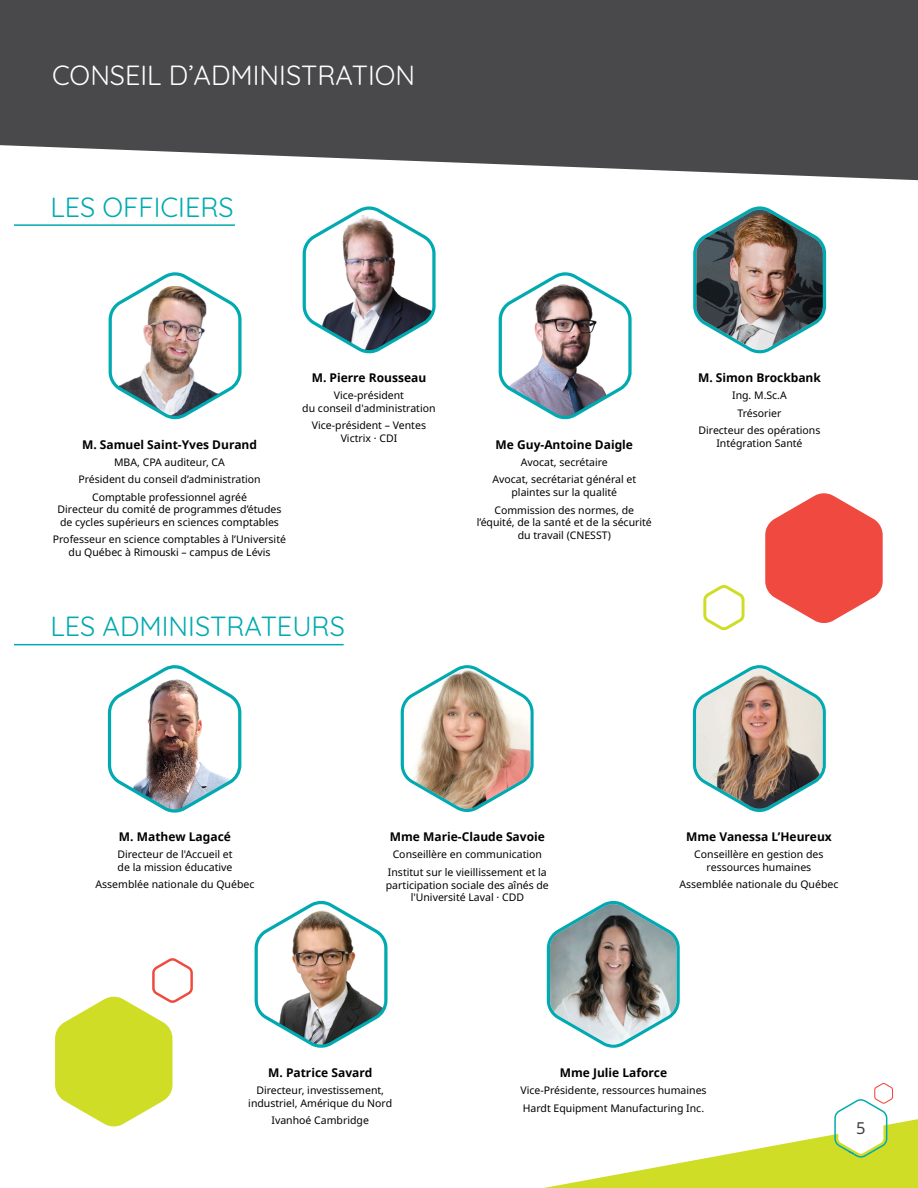
<style>
.page{position:relative;width:918px;height:1188px;background:#fff}
.page>*{position:absolute;margin:0;border:0;box-sizing:border-box;transform-origin:0 0}
.t1{font:27px "Quicksand";color:#00aab0}
.t2{font:27px "Quicksand";color:#fff}
.t3{font:16.5px "Noto Sans";color:#414042}
.t4{font:700 12px "Noto Sans";color:#000}
.t5{font:10.5px/12.8px "Noto Sans";color:#000;text-align:center}
</style>
<div class="page">
<svg style="left:0;top:0;width:918px;height:181px;fill:#49484a"></svg>
<svg style="left:255px;top:901px;width:133px;height:147px"></svg>
<svg style="left:401px;top:665px;width:133px;height:147px"></svg>
<img style="left:404px;top:668px;width:126px;height:141px">
<svg style="left:109px;top:272px;width:133px;height:148px"></svg>
<svg style="left:547px;top:901px;width:133px;height:147px"></svg>
<img style="left:550px;top:904px;width:127px;height:141px">
<svg style="left:693px;top:665px;width:133px;height:147px"></svg>
<img style="left:696px;top:668px;width:127px;height:141px">
<svg style="left:108px;top:665px;width:133px;height:148px"></svg>
<svg style="left:544px;top:1083px;width:374px;height:105px"></svg>
<svg style="left:55px;top:958px;width:138px;height:169px"></svg>
<svg style="left:703px;top:585px;width:42px;height:46px"></svg>
<svg style="left:765px;top:493px;width:118px;height:130px"></svg>
<hr style="left:0;top:224px;width:235px;height:2px;background:#00aab0">
<hr style="left:0;top:644px;width:344px;height:1px;background:#00aab0">
<svg style="left:499px;top:272px;width:133px;height:148px"></svg>
<svg style="left:303px;top:206px;width:133px;height:148px"></svg>
<svg style="left:693px;top:206px;width:133px;height:148px"></svg>
<img style="left:696px;top:210px;width:127px;height:140px">
<img style="left:112px;top:276px;width:126px;height:140px">
<img style="left:306px;top:210px;width:126px;height:140px">
<img style="left:502px;top:276px;width:126px;height:140px">
<img style="left:111px;top:668px;width:127px;height:141px">
<img style="left:258px;top:904px;width:126px;height:141px">
<div style="left:0;top:219px;width:13px;height:14px;background:#fff"></div>
<div style="left:0;top:641px;width:13px;height:14px;background:#fff"></div>
<h1 class="t2" style="left:52px;top:55px;width:365px">CONSEIL D’ADMINISTRATION</h1>
<h1 class="t1" style="left:50px;top:186px;width:185px">LES OFFICIERS</h1>
<p class="t4" style="left:82px;top:436px;width:177px">M. Samuel Saint-Yves Durand</p>
<p class="t5" style="left:78px;top:454px;width:184px;line-height:17.4px">MBA, CPA auditeur, CA<br>Président du conseil d’administration<br>Comptable professionnel agréé</p>
<p class="t5" style="left:58px;top:503px;width:225px;text-align:left">Directeur du comité de programmes d’études de cycles supérieurs en sciences comptables</p>
<p class="t5" style="left:53px;top:534px;width:235px">Professeur en science comptables à l’Université du Québec à Rimouski – campus de Lévis</p>
<p class="t4" style="left:312px;top:369px;width:116px">M. Pierre Rousseau</p>
<p class="t5" style="left:302px;top:389px;width:135px">Vice-président<br>du conseil d'administration</p>
<p class="t5" style="left:312px;top:419px;width:116px">Vice-président – Ventes<br>Victrix · CDI</p>
<h1 class="t1" style="left:50px;top:606px;width:296px">LES ADMINISTRATEURS</h1>
<p class="t4" style="left:496px;top:436px;width:139px">Me Guy-Antoine Daigle</p>
<p class="t5" style="left:492px;top:454px;width:145px;line-height:17.4px">Avocat, secrétaire<br>Avocat, secrétariat général et</p>
<p class="t5" style="left:494px;top:484px;width:141px;line-height:17.4px">plaintes sur la qualité<br>Commission des normes, de</p>
<p class="t5" style="left:477px;top:516px;width:177px">l’équité, de la santé et de la sécurité du travail (CNESST)</p>
<p class="t4" style="left:698px;top:369px;width:124px">M. Simon Brockbank</p>
<p class="t5" style="left:699px;top:387px;width:123px;line-height:17.4px">Ing. M.Sc.A<br>Trésorier<br>Directeur des opérations</p>
<p class="t5" style="left:716px;top:437px;width:88px">Intégration Santé</p>
<p class="t4" style="left:119px;top:828px;width:114px">M. Mathew Lagacé</p>
<p class="t5" style="left:117px;top:848px;width:117px;text-align:left">Directeur de l'Accueil et de la mission éducative</p>
<p class="t5" style="left:96px;top:879px;width:160px">Assemblée nationale du Québec</p>
<p class="t4" style="left:390px;top:828px;width:157px">Mme Marie-Claude Savoie</p>
<p class="t5" style="left:388px;top:846px;width:160px;line-height:17.4px">Conseillère en communication<br>Institut sur le vieillissement et la</p>
<p class="t5" style="left:386px;top:879px;width:165px">participation sociale des aînés de l'Université Laval · CDD</p>
<p class="t4" style="left:686px;top:828px;width:147px">Mme Vanessa L’Heureux</p>
<p class="t5" style="left:694px;top:848px;width:131px">Conseillère en gestion des ressources humaines</p>
<p class="t5" style="left:680px;top:879px;width:160px">Assemblée nationale du Québec</p>
<p class="t4" style="left:268px;top:1064px;width:106px">M. Patrice Savard</p>
<p class="t5" style="left:248px;top:1084px;width:145px">Directeur, investissement, industriel, Amérique du Nord</p>
<p class="t5" style="left:272px;top:1114px;width:99px">Ivanhoé Cambridge</p>
<p class="t4" style="left:560px;top:1064px;width:109px">Mme Julie Laforce</p>
<p class="t5" style="left:520px;top:1082px;width:188px;line-height:17.4px;text-align:left">Vice-Présidente, ressources humaines<br>Hardt Equipment Manufacturing Inc.</p>
<h2 class="t3" style="left:856px;top:1117px;width:11px">5</h2>
</div>
